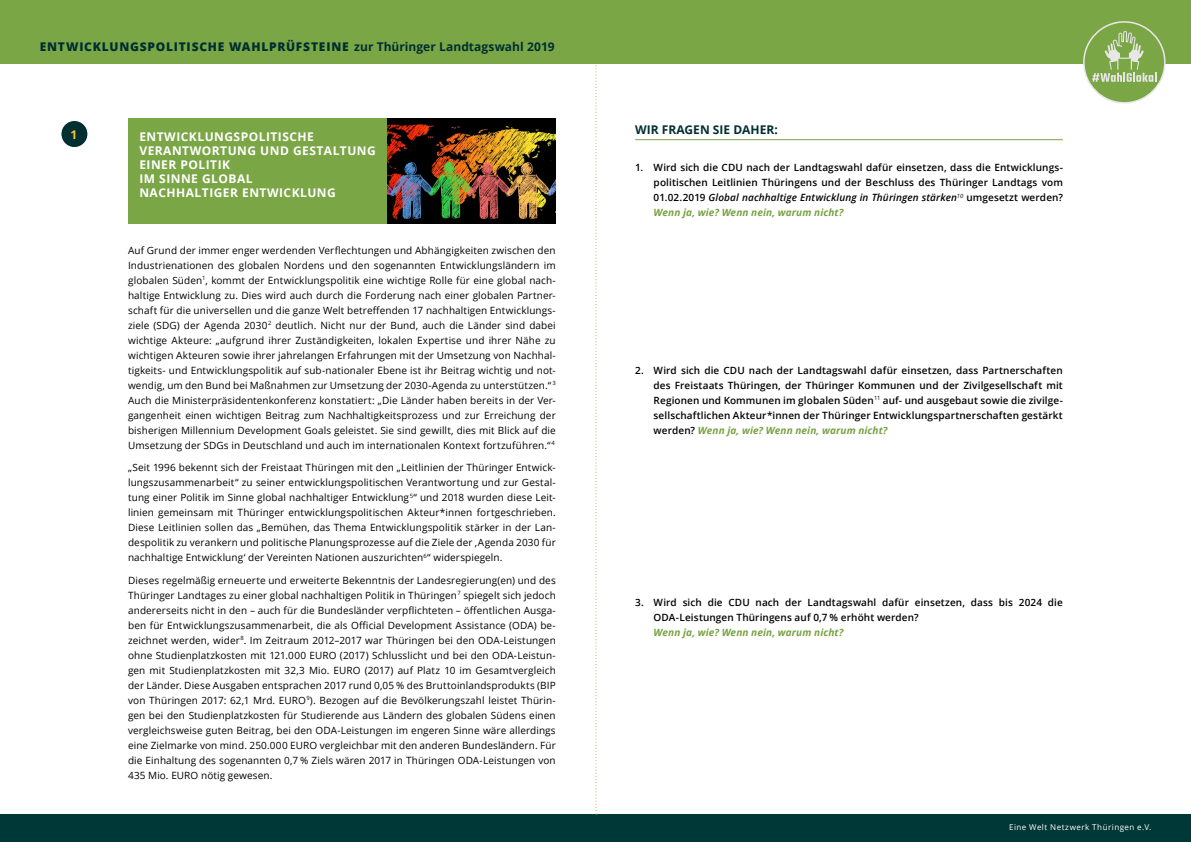
<style>
.page{position:relative;width:1191px;height:842px;background:#fff}
.page>*{position:absolute;margin:0;border:0;box-sizing:border-box;transform-origin:0 0}
.t1{font:700 12px/14px "Open Sans";letter-spacing:.04em;color:#fff}
.t2{font:800 12px "Open Sans";letter-spacing:.065em;color:#002f31}
.t3{font:700 12px "Open Sans";color:#002f31}
.t4{font:700 12px "Open Sans";color:#fec232}
.t5{font:10px/15px "Open Sans";letter-spacing:.01em;color:#000;text-align:justify}
.t6{font:600 10px/15px "Open Sans";letter-spacing:.01em;color:#000;text-align:justify}
.t7{font:italic 700 10px "Open Sans";letter-spacing:.01em;color:#78a141}
.t8{font:8px "Open Sans";letter-spacing:.06em;color:#fff}
.s1{font-weight:700}
.s2{font-style:italic}
.s3{font-weight:700;font-style:italic;color:#78a141}
</style>
<div class="page">
<div style="left:0;top:0;width:1191px;height:64px;background:#7aa645"></div>
<div style="left:0;top:814px;width:1191px;height:28px;background:#003737"></div>
<div style="left:1083px;top:22px;width:81px;height:81px;background:#7aa645;border-radius:50%"></div>
<div style="left:1083px;top:21px;width:82px;height:83px;border:2px solid #e7e7e7;border-radius:50%"></div>
<svg style="left:1092px;top:31px;width:64px;height:51px"></svg>
<img style="left:386px;top:119px;width:170px;height:105px">
<div style="left:128px;top:118px;width:258px;height:106px;background:#7aa645"></div>
<div style="left:61px;top:121px;width:27px;height:27px;background:#002f31;border-radius:50%"></div>
<div style="left:60px;top:120px;width:28px;height:28px;border:1px solid #fff;border-radius:50%"></div>
<hr style="left:635px;top:139px;width:428px;height:1px;background:#7aa645">
<svg style="left:595px;top:65px;width:2px;height:750px"></svg>
<p class="t2" style="left:40px;top:38px;width:516px">ENTWICKLUNGSPOLITISCHE WAHLPRÜFSTEINE <span class="s1">zur Thüringer Landtagswahl 2019</span></p>
<p class="t4" style="left:70px;top:126px;width:8px">1</p>
<p class="t1" style="left:139px;top:129px;width:238px">ENTWICKLUNGSPOLITISCHE<br>VERANTWORTUNG UND GESTALTUNG<br>EINER POLITIK<br>IM SINNE GLOBAL<br>NACHHALTIGER ENTWICKLUNG</p>
<p class="t5" style="left:128px;top:242px;width:429px">Auf Grund der immer enger werdenden Verflechtungen und Abhängigkeiten zwischen den Industrienationen des globalen Nordens und den sogenannten Entwicklungsländern im globalen Süden<sup>1</sup>, kommt der Entwicklungspolitik eine wichtige Rolle für eine global nach&shy;haltige Entwicklung zu. Dies wird auch durch die Forderung nach einer globalen Partner&shy;schaft für die universellen und die ganze Welt betreffenden 17 nachhaltigen Entwicklungs&shy;ziele (SDG) der Agenda 2030<sup>2</sup> deutlich. Nicht nur der Bund, auch die Länder sind dabei wichtige Akteure: „aufgrund ihrer Zuständigkeiten, lokalen Expertise und ihrer Nähe zu wichtigen Akteuren sowie ihrer jahrelangen Erfahrungen mit der Umsetzung von Nachhal&shy;tigkeits- und Entwicklungspolitik auf sub-nationaler Ebene ist ihr Beitrag wichtig und not&shy;wendig, um den Bund bei Maßnahmen zur Umsetzung der 2030-Agenda zu unterstützen.“ <sup>3<br></sup>Auch die Ministerpräsidentenkonferenz konstatiert: „Die Länder haben bereits in der Ver&shy;gangenheit einen wichtigen Beitrag zum Nachhaltigkeitsprozess und zur Erreichung der bisherigen Millennium Development Goals geleistet. Sie sind gewillt, dies mit Blick auf die Umsetzung der SDGs in Deutschland und auch im internationalen Kontext fortzuführen.“ <sup>4</sup></p>
<p class="t5" style="left:128px;top:460px;width:429px">„Seit 1996 bekennt sich der Freistaat Thüringen mit den „Leitlinien der Thüringer Entwick&shy;lungszusammenarbeit“ zu seiner entwicklungspolitischen Verantwortung und zur Gestal&shy;tung einer Politik im Sinne global nachhaltiger Entwicklung<sup>5</sup>“ und 2018 wurden diese Leit&shy;linien gemeinsam mit Thüringer entwicklungspolitischen Akteur*innen fortgeschrieben.<br>Diese Leitlinien sollen das „Bemühen, das Thema Entwicklungspolitik stärker in der Lan&shy;despolitik zu verankern und politische Planungsprozesse auf die Ziele der ‚Agenda 2030 für nachhaltige Entwicklung‘ der Vereinten Nationen auszurichten<sup>6</sup>“ widerspiegeln.</p>
<p class="t5" style="left:128px;top:572px;width:429px">Dieses regelmäßig erneuerte und erweiterte Bekenntnis der Landesregierung(en) und des Thüringer Landtages zu einer global nachhaltigen Politik in Thüringen<sup>7</sup> spiegelt sich jedoch andererseits nicht in den – auch für die Bundesländer verpflichteten – öffentlichen Ausga&shy;ben für Entwicklungszusammenarbeit, die als Official Development Assistance (ODA) be&shy;zeichnet werden, wider<sup>8</sup>. Im Zeitraum 2012–2017 war Thüringen bei den ODA-Leistungen ohne Studienplatzkosten mit 121.000 EURO (2017) Schlusslicht und bei den ODA-Leistun&shy;gen mit Studienplatzkosten mit 32,3 Mio. EURO (2017) auf Platz 10 im Gesamtvergleich der Länder. Diese Ausgaben entsprachen 2017 rund 0,05 % des Bruttoinlandsprodukts (BIP von Thüringen 2017: 62,1 Mrd. EURO<sup>9</sup>). Bezogen auf die Bevölkerungszahl leistet Thürin&shy;gen bei den Studienplatzkosten für Studierende aus Ländern des globalen Südens einen vergleichsweise guten Beitrag, bei den ODA-Leistungen im engeren Sinne wäre allerdings eine Zielmarke von mind. 250.000 EURO vergleichbar mit den anderen Bundesländern. Für die Einhaltung des sogenannten 0,7 % Ziels wären 2017 in Thüringen ODA-Leistungen von 435 Mio. EURO nötig gewesen.</p>
<p class="t3" style="left:635px;top:121px;width:144px">WIR FRAGEN SIE DAHER:</p>
<p class="t6" style="left:653px;top:160px;width:411px;text-indent:-18px">1. Wird sich die CDU nach der Landtagswahl dafür einsetzen, dass die Entwicklungs&shy;politischen Leitlinien Thüringens und der Beschluss des Thüringer Landtags vom 01.02.2019 <span class="s2">Global nachhaltige Entwicklung in Thüringen stärken</span><sup>10</sup> umgesetzt werden?<br><span class="s3">Wenn ja, wie? Wenn nein, warum nicht?</span></p>
<p class="t6" style="left:653px;top:362px;width:411px;text-indent:-18px">2. Wird sich die CDU nach der Landtagswahl dafür einsetzen, dass Partnerschaften des Freistaats Thüringen, der Thüringer Kommunen und der Zivilgesellschaft mit Regionen und Kommunen im globalen Süden<sup>11</sup> auf- und ausgebaut sowie die zivilge&shy;sellschaftlichen Akteur*innen der Thüringer Entwicklungspartnerschaften gestärkt werden? <span class="s3">Wenn ja, wie? Wenn nein, warum nicht?</span></p>
<p class="t6" style="left:653px;top:595px;width:411px;text-indent:-18px">3. Wird sich die CDU nach der Landtagswahl dafür einsetzen, dass bis 2024 die<br>ODA-Leistungen Thüringens auf 0,7 % erhöht werden?</p>
<p class="t7" style="left:653px;top:625px;width:191px">Wenn ja, wie? Wenn nein, warum nicht?</p>
<p class="t8" style="left:1009px;top:822px;width:144px">Eine Welt Netzwerk Thüringen e.V.</p>
</div>
